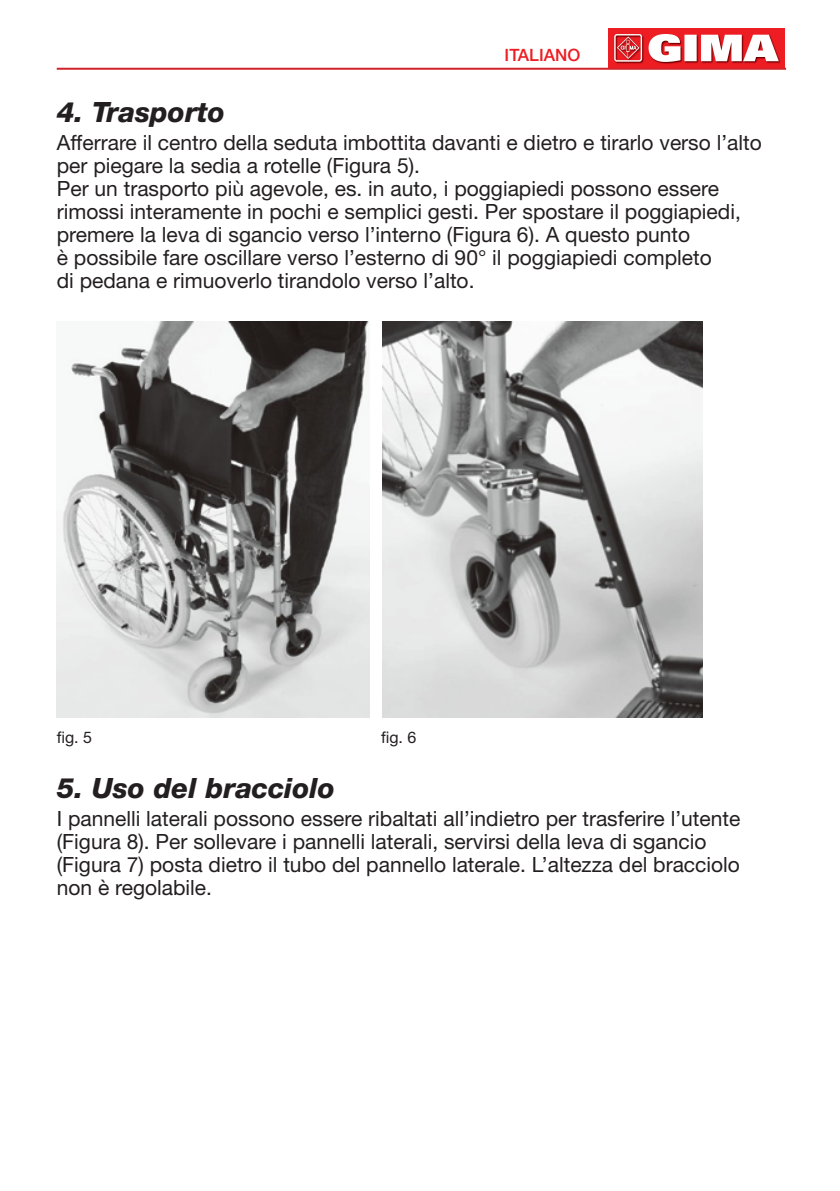
<style>
.page{position:relative;width:840px;height:1191px;background:#fff}
.page>*{position:absolute;margin:0;border:0;box-sizing:border-box;transform-origin:0 0}
.t1{font:italic 800 28px "Helvetica Neue LT Std";color:#231f20}
.t2{font:21px/23px "Helvetica Neue LT Std";color:#231f20}
.t3{font:500 17px "Helvetica Neue LT Std";color:#ee1d23}
.t4{font:16px "Helvetica Neue LT Std";color:#231f20}
</style>
<div class="page">
<hr style="left:57px;top:68px;width:728px;height:2px;background:#d1232a">
<img style="left:608px;top:28px;width:176px;height:40px">
<img style="left:57px;top:321px;width:312px;height:397px">
<img style="left:382px;top:321px;width:319px;height:397px">
<p class="t3" style="left:504px;top:45px;width:77px">ITALIANO</p>
<p class="t1" style="left:57px;top:95px;width:170px">4. Trasporto</p>
<p class="t2" style="left:57px;top:131px;width:706px">Afferrare il centro della seduta imbottita davanti e dietro e tirarlo verso l’alto per piegare la sedia a rotelle (Figura 5).</p>
<p class="t2" style="left:57px;top:177px;width:685px">Per un trasporto più agevole, es. in auto, i poggiapiedi possono essere rimossi interamente in pochi e semplici gesti. Per spostare il poggiapiedi, premere la leva di sgancio verso l’interno (Figura 6). A questo punto<br>è possibile fare oscillare verso l’esterno di 90° il poggiapiedi completo<br>di pedana e rimuoverlo tirandolo verso l’alto.</p>
<p class="t4" style="left:57px;top:728px;width:37px">fig. 5</p>
<p class="t4" style="left:381px;top:728px;width:37px">fig. 6</p>
<p class="t1" style="left:57px;top:771px;width:279px">5. Uso del bracciolo</p>
<p class="t2" style="left:57px;top:807px;width:684px">I pannelli laterali possono essere ribaltati all’indietro per trasferire l’utente (Figura 8). Per sollevare i pannelli laterali, servirsi della leva di sgancio (Figura 7) posta dietro il tubo del pannello laterale. L’altezza del bracciolo non è regolabile.</p>
</div>
